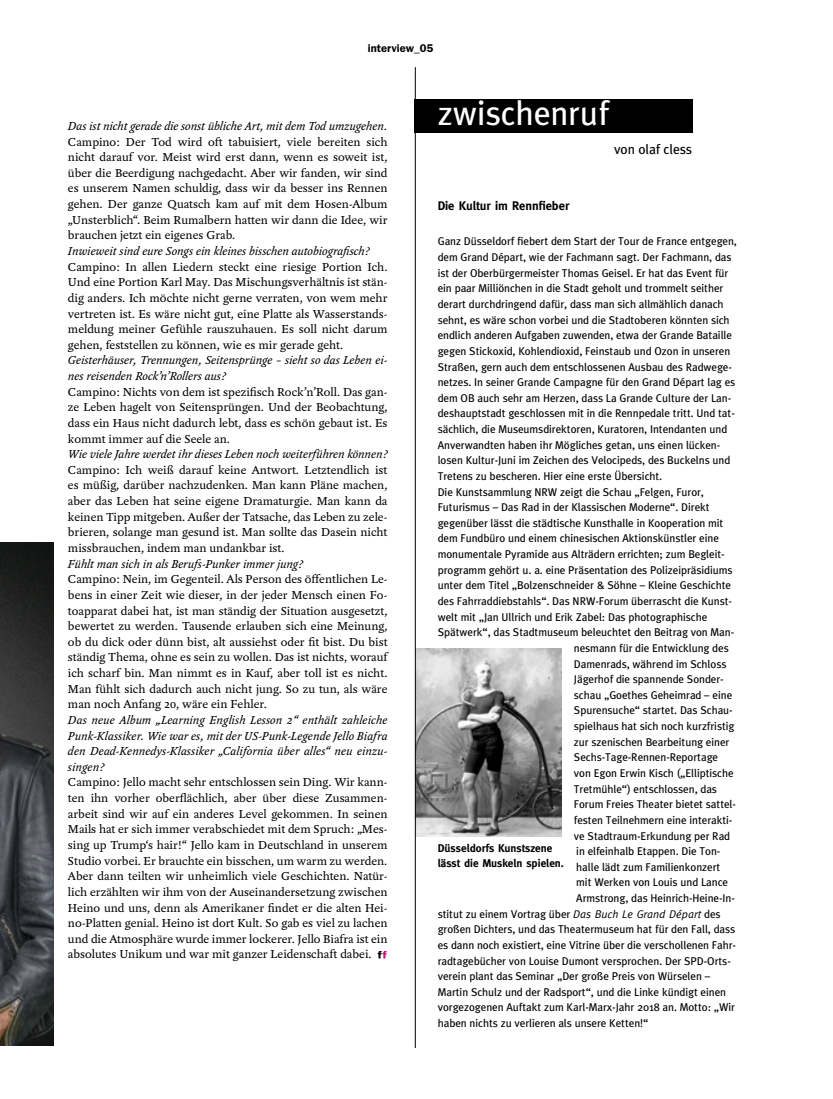
<style>
.page{position:relative;width:833px;height:1099px;background:#fff}
.page>*{position:absolute;margin:0;border:0;box-sizing:border-box;transform-origin:0 0}
.t1{font:34.25px "Meta";color:#fff}
.Kulturtip{font:13.75px "Meta";color:#000}
.Fließtext_neu_10_201{font:12.5px/15.6px "Yoga OT";color:#000;text-align:justify}
.Fließtext_neu_10_201-2{font:italic 12.5px/15.6px "Yoga OT";color:#000}
.Headline_Splitter{font:700 12.5px "Meta";color:#000}
.Zwischenruf{font:11.25px/15.6px "Meta";color:#000}
.Zwischenruf-2{font:700 11.25px/15px "Meta";color:#000}
.Rubrik_rechts{font:600 11.25px "Franklin Gothic";color:#000}
.s1{font-style:italic}
</style>
<div class="page">
<div style="left:415px;top:99px;width:278px;height:33px;background:#000"></div>
<img style="left:416px;top:648px;width:145px;height:188px">
<img style="left:0;top:542px;width:54px;height:503px">
<svg style="left:378px;top:951px;width:8px;height:7px"></svg>
<hr style="left:415px;top:67px;width:1px;height:980px;background:#000">
<p class="Rubrik_rechts" style="left:368px;top:41px;width:67px">interview_05</p>
<p class="Fließtext_neu_10_201-2" style="left:68px;top:118px;width:321px">Das ist nicht gerade die sonst übliche Art, mit dem Tod umzugehen.</p>
<p class="Fließtext_neu_10_201" style="left:68px;top:134px;width:321px">Campino: Der Tod wird oft tabuisiert, viele bereiten sich nicht darauf vor. Meist wird erst dann, wenn es soweit ist, über die Beerdigung nachgedacht. Aber wir fanden, wir sind es unserem Namen schuldig, dass wir da besser ins Rennen gehen. Der ganze Quatsch kam auf mit dem Hosen-Album „Unsterblich“. Beim Rumalbern hatten wir dann die Idee, wir brauchen jetzt ein eigenes Grab.</p>
<p class="Fließtext_neu_10_201-2" style="left:68px;top:243px;width:303px">Inwieweit sind eure Songs ein kleines bisschen autobiografisch?</p>
<p class="Fließtext_neu_10_201" style="left:68px;top:259px;width:321px">Campino: In allen Liedern steckt eine riesige Portion Ich.<br>Und eine Portion Karl May. Das Mischungsverhältnis ist stän&shy;dig anders. Ich möchte nicht gerne verraten, von wem mehr vertreten ist. Es wäre nicht gut, eine Platte als Wasserstands&shy;meldung meiner Gefühle rauszuhauen. Es soll nicht darum gehen, feststellen zu können, wie es mir gerade geht.</p>
<p class="Fließtext_neu_10_201-2" style="left:68px;top:353px;width:321px">Geisterhäuser, Trennungen, Seitensprünge – sieht so das Leben ei&shy;nes reisenden Rock’n’Rollers aus?</p>
<p class="Fließtext_neu_10_201" style="left:68px;top:384px;width:321px">Campino: Nichts von dem ist spezifisch Rock’n’Roll. Das gan&shy;ze Leben hagelt von Seitensprüngen. Und der Beobachtung, dass ein Haus nicht dadurch lebt, dass es schön gebaut ist. Es kommt immer auf die Seele an.</p>
<p class="Fließtext_neu_10_201-2" style="left:68px;top:446px;width:321px">Wie viele Jahre werdet ihr dieses Leben noch weiterführen können?</p>
<p class="Fließtext_neu_10_201" style="left:68px;top:462px;width:321px">Campino: Ich weiß darauf keine Antwort. Letztendlich ist es müßig, darüber nachzudenken. Man kann Pläne machen, aber das Leben hat seine eigene Dramaturgie. Man kann da keinen Tipp mitgeben. Außer der Tatsache, das Leben zu zele&shy;brieren, solange man gesund ist. Man sollte das Dasein nicht missbrauchen, indem man undankbar ist.</p>
<p class="Fließtext_neu_10_201-2" style="left:68px;top:556px;width:237px">Fühlt man sich in als Berufs-Punker immer jung?</p>
<p class="Fließtext_neu_10_201" style="left:68px;top:571px;width:321px">Campino: Nein, im Gegenteil. Als Person des öffentlichen Le&shy;bens in einer Zeit wie dieser, in der jeder Mensch einen Fo&shy;toapparat dabei hat, ist man ständig der Situation ausgesetzt, bewertet zu werden. Tausende erlauben sich eine Meinung, ob du dick oder dünn bist, alt aussiehst oder fit bist. Du bist ständig Thema, ohne es sein zu wollen. Das ist nichts, worauf ich scharf bin. Man nimmt es in Kauf, aber toll ist es nicht.<br>Man fühlt sich dadurch auch nicht jung. So zu tun, als wäre man noch Anfang 20, wäre ein Fehler.</p>
<p class="Fließtext_neu_10_201-2" style="left:68px;top:712px;width:321px;text-align:justify">Das neue Album „Learning English Lesson 2“ enthält zahleiche Punk-Klassiker. Wie war es, mit der US-Punk-Legende Jello Biafra den Dead-Kennedys-Klassiker „California über alles“ neu einzu&shy;singen?</p>
<p class="Fließtext_neu_10_201" style="left:68px;top:775px;width:321px">Campino: Jello macht sehr entschlossen sein Ding. Wir kann&shy;ten ihn vorher oberflächlich, aber über diese Zusammen&shy;arbeit sind wir auf ein anderes Level gekommen. In seinen Mails hat er sich immer verabschiedet mit dem Spruch: „Mes&shy;sing up Trump‘s hair!“ Jello kam in Deutschland in unserem Studio vorbei. Er brauchte ein bisschen, um warm zu werden.<br>Aber dann teilten wir unheimlich viele Geschichten. Natür&shy;lich erzählten wir ihm von der Auseinandersetzung zwischen Heino und uns, denn als Amerikaner findet er die alten Hei&shy;no-Platten genial. Heino ist dort Kult. So gab es viel zu lachen und die Atmosphäre wurde immer lockerer. Jello Biafra ist ein absolutes Unikum und war mit ganzer Leidenschaft dabei.</p>
<p class="t1" style="left:438px;top:93px;width:172px">zwischenruf</p>
<p class="Headline_Splitter" style="left:438px;top:199px;width:133px">Die Kultur im Rennfieber</p>
<p class="Kulturtip" style="left:614px;top:141px;width:79px">von olaf cless</p>
<p class="Zwischenruf" style="left:438px;top:233px;width:301px">Ganz Düsseldorf fiebert dem Start der Tour de France entgegen, dem Grand Départ, wie der Fachmann sagt. Der Fachmann, das ist der Oberbürgermeister Thomas Geisel. Er hat das Event für ein paar Milliönchen in die Stadt geholt und trommelt seither derart durchdringend dafür, dass man sich allmählich danach sehnt, es wäre schon vorbei und die Stadtoberen könnten sich endlich anderen Aufgaben zuwenden, etwa der Grande Bataille gegen Stickoxid, Kohlendioxid, Feinstaub und Ozon in unseren Straßen, gern auch dem entschlossenen Ausbau des Radwege&shy;netzes. In seiner Grande Campagne für den Grand Départ lag es dem OB auch sehr am Herzen, dass La Grande Culture der Lan&shy;deshauptstadt geschlossen mit in die Rennpedale tritt. Und tat&shy;sächlich, die Museumsdirektoren, Kuratoren, Intendanten und Anverwandten haben ihr Mögliches getan, uns einen lücken&shy;losen Kultur-Juni im Zeichen des Velocipeds, des Buckelns und Tretens zu bescheren. Hier eine erste Übersicht.</p>
<p class="Zwischenruf" style="left:438px;top:483px;width:268px">Die Kunstsammlung NRW zeigt die Schau „Felgen, Furor,</p>
<p class="Zwischenruf" style="left:438px;top:499px;width:273px">Futurismus – Das Rad in der Klassischen Moderne“. Direkt</p>
<p class="Zwischenruf" style="left:438px;top:515px;width:287px">gegenüber lässt die städtische Kunsthalle in Kooperation mit</p>
<p class="Zwischenruf" style="left:438px;top:530px;width:283px">dem Fundbüro und einem chinesischen Aktionskünstler eine</p>
<p class="Zwischenruf" style="left:438px;top:546px;width:288px">monumentale Pyramide aus Alträdern errichten; zum Begleit-</p>
<p class="Zwischenruf" style="left:438px;top:562px;width:296px">programm gehört u. a. eine Präsentation des Polizeipräsidiums</p>
<p class="Zwischenruf" style="left:438px;top:577px;width:295px">unter dem Titel „Bolzenschneider &amp; Söhne – Kleine Geschichte</p>
<p class="Zwischenruf" style="left:438px;top:593px;width:296px">des Fahrraddiebstahls“. Das NRW-Forum überrascht die Kunst-</p>
<p class="Zwischenruf" style="left:438px;top:608px;width:271px">welt mit „Jan Ullrich und Erik Zabel: Das photographische</p>
<p class="Zwischenruf" style="left:438px;top:624px;width:298px">Spätwerk“, das Stadtmuseum beleuchtet den Beitrag von Man-</p>
<p class="Zwischenruf" style="left:574px;top:640px;width:156px">nesmann für die Entwicklung des</p>
<p class="Zwischenruf" style="left:574px;top:655px;width:154px">Damenrads, während im Schloss</p>
<p class="Zwischenruf" style="left:574px;top:671px;width:151px">Jägerhof die spannende Sonder-</p>
<p class="Zwischenruf" style="left:574px;top:687px;width:160px">schau „Goethes Geheimrad – eine</p>
<p class="Zwischenruf" style="left:574px;top:702px;width:160px">Spurensuche“ startet. Das Schau-</p>
<p class="Zwischenruf" style="left:574px;top:718px;width:162px">spielhaus hat sich noch kurzfristig</p>
<p class="Zwischenruf" style="left:574px;top:733px;width:157px">zur szenischen Bearbeitung einer</p>
<p class="Zwischenruf" style="left:574px;top:749px;width:146px">Sechs-Tage-Rennen-Reportage</p>
<p class="Zwischenruf" style="left:574px;top:765px;width:161px">von Egon Erwin Kisch („Elliptische</p>
<p class="Zwischenruf" style="left:574px;top:780px;width:145px">Tretmühle“) entschlossen, das</p>
<p class="Zwischenruf" style="left:574px;top:796px;width:163px">Forum Freies Theater bietet sattel-</p>
<p class="Zwischenruf" style="left:574px;top:812px;width:160px">festen Teilnehmern eine interakti-</p>
<p class="Zwischenruf" style="left:574px;top:827px;width:158px">ve Stadtraum-Erkundung per Rad</p>
<p class="Zwischenruf" style="left:576px;top:843px;width:146px">in elfeinhalb Etappen. Die Ton-</p>
<p class="Zwischenruf" style="left:576px;top:858px;width:145px">halle lädt zum Familienkonzert</p>
<p class="Zwischenruf" style="left:576px;top:874px;width:153px">mit Werken von Louis und Lance</p>
<p class="Zwischenruf" style="left:576px;top:890px;width:160px">Armstrong, das Heinrich-Heine-In-</p>
<p class="Zwischenruf" style="left:438px;top:905px;width:284px">stitut zu einem Vortrag über <span class="s1">Das Buch Le Grand Départ</span> des</p>
<p class="Zwischenruf" style="left:438px;top:921px;width:299px">großen Dichters, und das Theatermuseum hat für den Fall, dass</p>
<p class="Zwischenruf" style="left:438px;top:937px;width:300px">es dann noch existiert, eine Vitrine über die verschollenen Fahr-</p>
<p class="Zwischenruf" style="left:438px;top:952px;width:294px">radtagebücher von Louise Dumont versprochen. Der SPD-Orts-</p>
<p class="Zwischenruf" style="left:438px;top:968px;width:274px">verein plant das Seminar „Der große Preis von Würselen –</p>
<p class="Zwischenruf" style="left:438px;top:983px;width:290px">Martin Schulz und der Radsport“, und die Linke kündigt einen</p>
<p class="Zwischenruf" style="left:438px;top:999px;width:299px">vorgezogenen Auftakt zum Karl-Marx-Jahr 2018 an. Motto: „Wir</p>
<p class="Zwischenruf" style="left:438px;top:1015px;width:212px">haben nichts zu verlieren als unsere Ketten!“</p>
<p class="Zwischenruf-2" style="left:438px;top:841px;width:128px">Düsseldorfs Kunstszene lässt die Muskeln spielen.</p>
</div>
